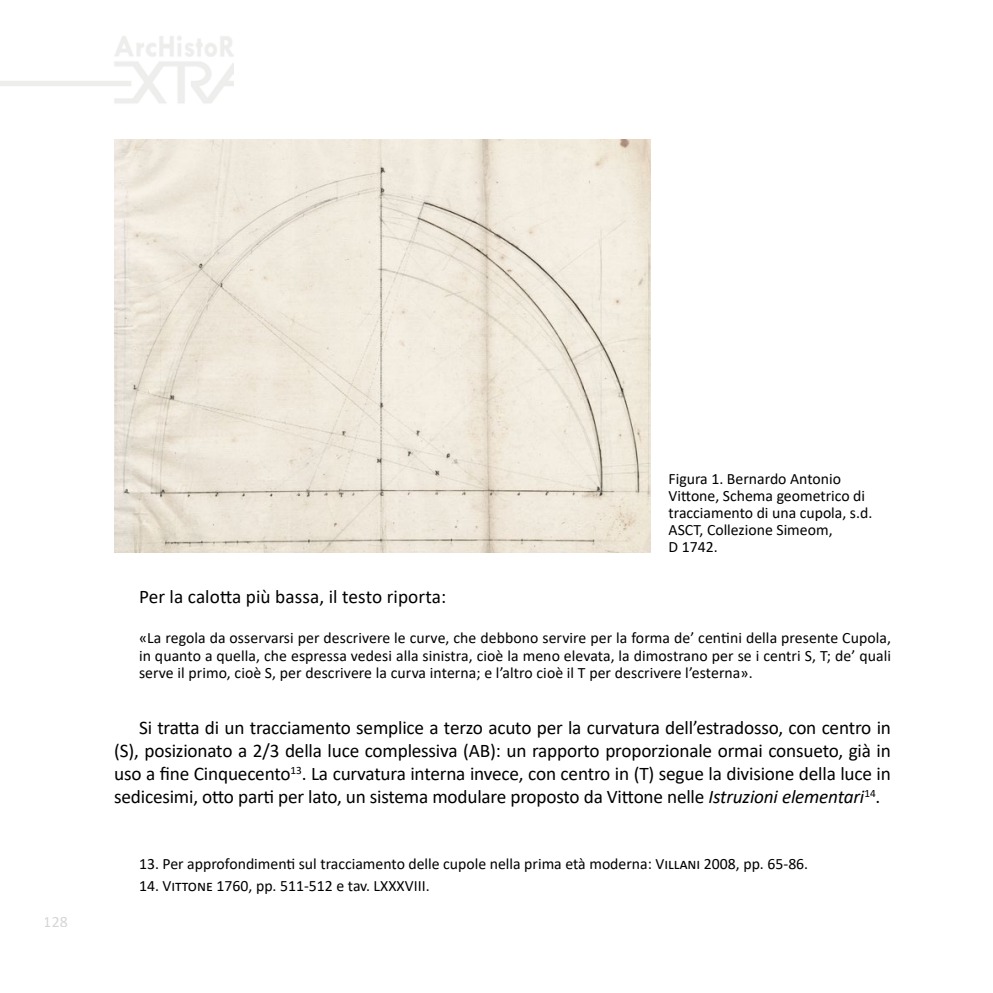
<style>
.page{position:relative;width:993px;height:993px;background:#fff}
.page>*{position:absolute;margin:0;border:0;box-sizing:border-box;transform-origin:0 0}
.t1{font:19.25px/23.1px "Calibri";letter-spacing:-.01em;color:#000;text-align:justify}
.t2{font:15.75px/17.2px "Calibri";color:#000}
.t3{font:15.75px "Calibri";color:#b5b4b4}
.s1{font-style:italic}
</style>
<div class="page">
<img style="left:114px;top:139px;width:536px;height:413px">
<p class="t3" style="left:44px;top:910px;width:25px">128</p>
<p class="t2" style="left:668px;top:469px;width:205px">Figura 1. Bernardo Antonio<br>Vittone, Schema geometrico di tracciamento di una cupola, s.d.<br>ASCT, Collezione Simeom,<br>D 1742.</p>
<p class="t1" style="left:139px;top:584px;width:308px">Per la calotta più bassa, il testo riporta:</p>
<p class="t2" style="left:139px;top:628px;width:753px;text-align:justify">«La regola da osservarsi per descrivere le curve, che debbono servire per la forma de’ centini della presente Cupola, in quanto a quella, che espressa vedesi alla sinistra, cioè la meno elevata, la dimostrano per se i centri S, T; de’ quali serve il primo, cioè S, per descrivere la curva interna; e l’altro cioè il T per descrivere l’esterna».</p>
<p class="t1" style="left:114px;top:715px;width:778px;text-indent:25px">Si tratta di un tracciamento semplice a terzo acuto per la curvatura dell’estradosso, con centro in (S), posizionato a 2/3 della luce complessiva (AB): un rapporto proporzionale ormai consueto, già in uso a fine Cinquecento<sup>13</sup>. La curvatura interna invece, con centro in (T) segue la divisione della luce in sedicesimi, otto parti per lato, un sistema modulare proposto da Vittone nelle <span class="s1">Istruzioni elementari</span><sup>14</sup>.</p>
<p class="t2" style="left:139px;top:854px;width:670px">13. Per approfondimenti sul tracciamento delle cupole nella prima età moderna: Villani 2008, pp. 65-86.</p>
<p class="t2" style="left:139px;top:876px;width:292px">14. Vittone 1760, pp. 511-512 e tav. LXXXVIII.</p>
</div>
